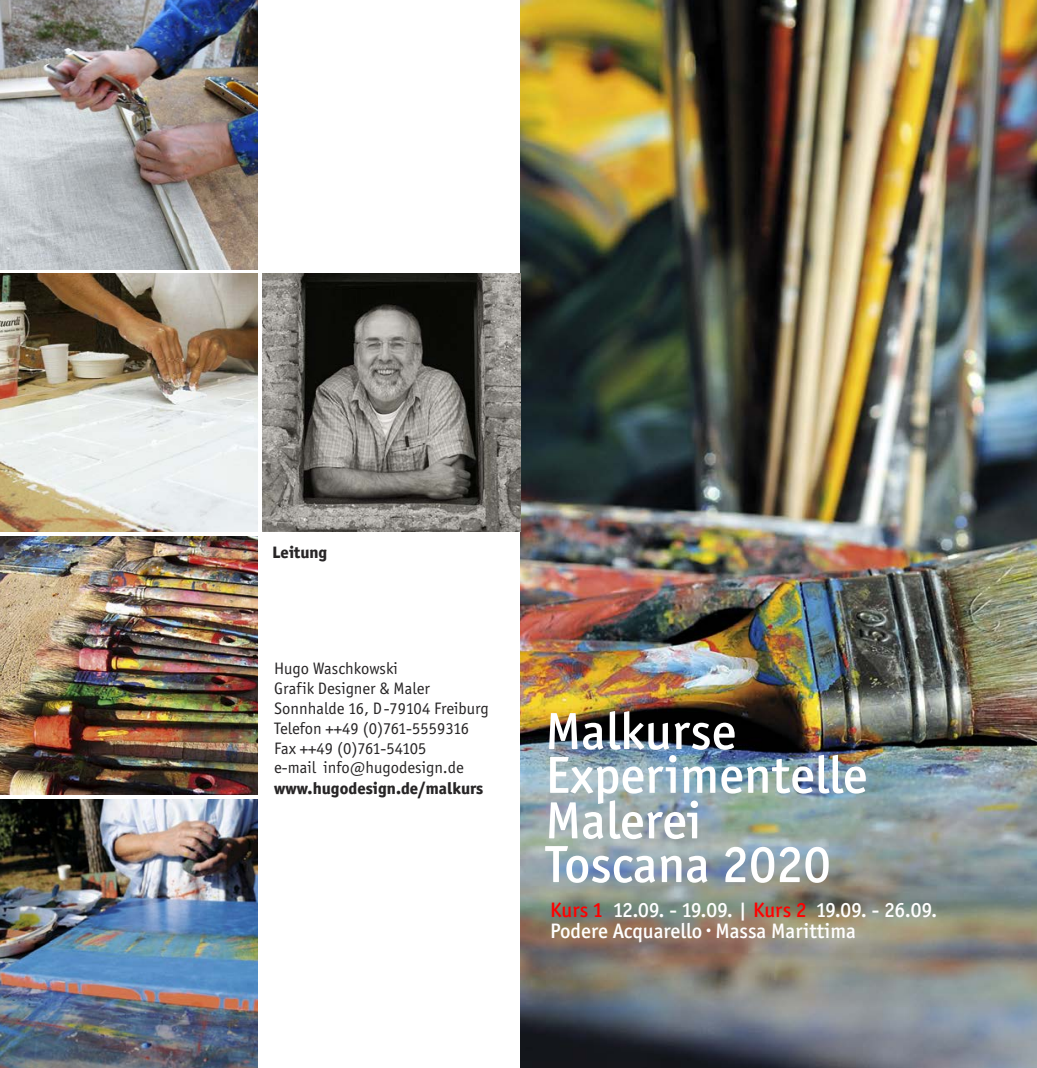
<style>
.page{position:relative;width:1037px;height:1068px;background:#fff}
.page>*{position:absolute;margin:0;border:0;box-sizing:border-box;transform-origin:0 0}
.t1{font:500 52.5px/44.3px "Officina San ITC";color:#fff}
.t2{font:500 21px/21px "Officina San ITC";color:#fff}
.t3{font:16.62px/19.9px "Officina San ITC";color:#272526}
.t4{font:800 16.62px "Officina San ITC";color:#272526}
.s1{color:#f00}
</style>
<div class="page">
<img style="left:520px;top:1px;width:516px;height:1067px">
<img style="left:262px;top:274px;width:258px;height:258px">
<img style="left:0;top:799px;width:257px;height:269px">
<img style="left:0;top:537px;width:257px;height:257px">
<img style="left:0;top:1px;width:257px;height:269px">
<img style="left:0;top:274px;width:257px;height:258px">
<p class="t4" style="left:272px;top:546px;width:56px">Leitung</p>
<p class="t3" style="left:274px;top:658px;width:216px">Hugo Waschkowski<br>Grafik Designer &amp; Maler<br>Sonnhalde 16, D-79104 Freiburg<br>Telefon ++49 (0)761-5559316<br>Fax ++49 (0)761-54105<br>e-mail info@hugodesign.de</p>
<p class="t4" style="left:274px;top:783px;width:211px">www.hugodesign.de/malkurs</p>
<h1 class="t1" style="left:545px;top:714px;width:323px">Malkurse<br>Experimentelle<br>Malerei<br>Toscana 2020</h1>
<p class="t2" style="left:550px;top:902px;width:389px"><span class="s1">Kurs 1</span> 12.09. - 19.09. | <span class="s1">Kurs 2</span> 19.09. - 26.09.<br>Podere Acquarello · Massa Marittima</p>
</div>
